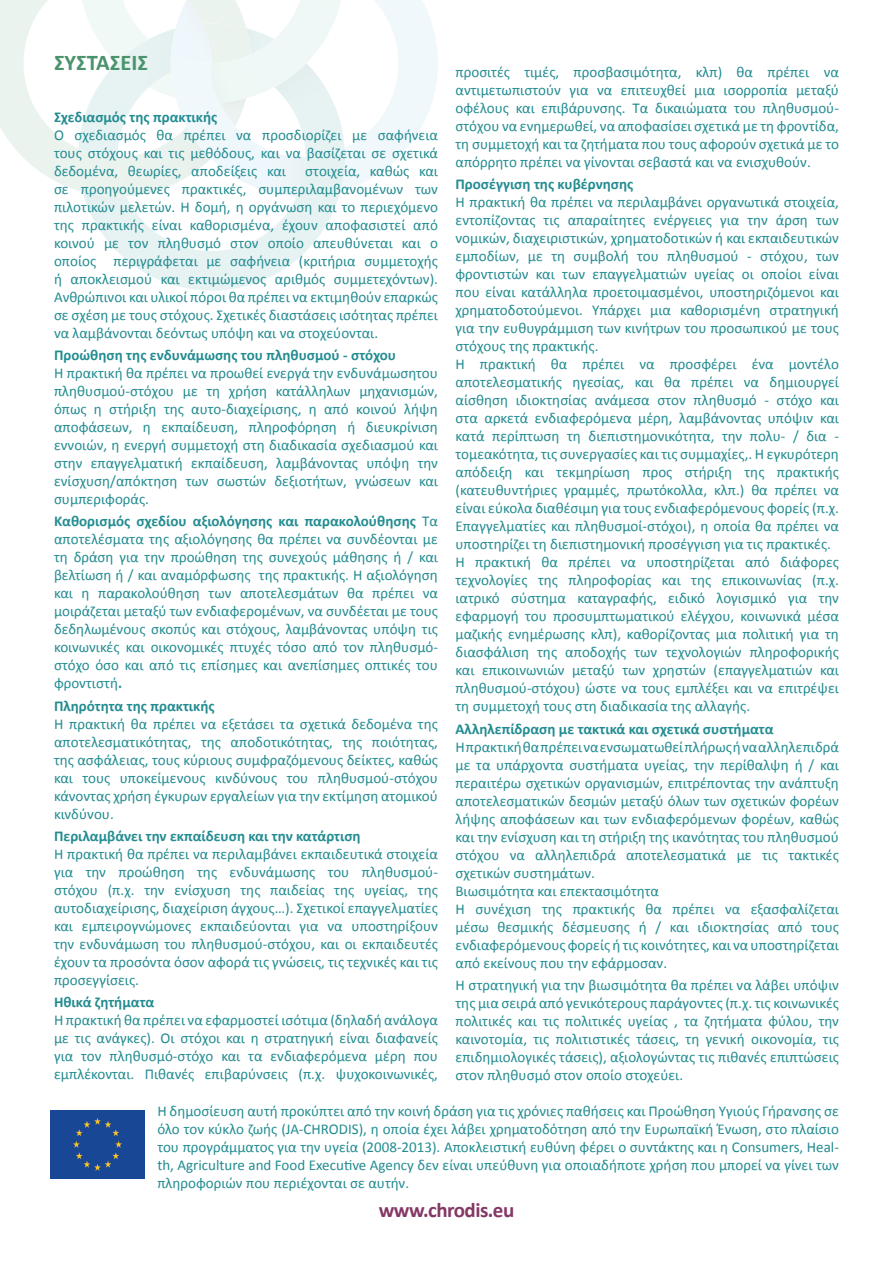
<style>
.page{position:relative;width:893px;height:1263px;background:#fff}
.page>*{position:absolute;margin:0;border:0;box-sizing:border-box;transform-origin:0 0}
.t1{font:700 22.5px "Calibri";color:#4b936c}
.t2{font:700 21px "Calibri";letter-spacing:-.025em;color:#843865}
.t3{font:15px/18px "Calibri";color:#238c91;text-align:justify}
.t4{font:700 15px "Calibri";color:#238c91}
.s1{font-weight:700}
</style>
<div class="page">
<svg style="left:0;top:0;width:438px;height:291px"></svg>
<div style="left:51px;top:1110px;width:93px;height:68px;background:#184895"></div>
<p class="t1" style="left:54px;top:48px;width:95px">ΣΥΣΤΑΣΕΙΣ</p>
<p class="t3" style="left:455px;top:63px;width:385px">προσιτές τιμές, προσβασιμότητα, κλπ) θα πρέπει να αντιμετωπιστούν για να επιτευχθεί μια ισορροπία μεταξύ οφέλους και επιβάρυνσης. Τα δικαιώματα του πληθυσμού&shy;στόχου να ενημερωθεί, να αποφασίσει σχετικά με τη φροντίδα, τη συμμετοχή και τα ζητήματα που τους αφορούν σχετικά με το απόρρητο πρέπει να γίνονται σεβαστά και να ενισχυθούν.</p>
<p class="t4" style="left:455px;top:175px;width:179px">Προσέγγιση της κυβέρνησης</p>
<p class="t3" style="left:455px;top:193px;width:385px">Η πρακτική θα πρέπει να περιλαμβάνει οργανωτικά στοιχεία, εντοπίζοντας τις απαραίτητες ενέργειες για την άρση των νομικών, διαχειριστικών, χρηματοδοτικών ή και εκπαιδευτικών εμποδίων, με τη συμβολή του πληθυσμού - στόχου, των φροντιστών και των επαγγελματιών υγείας οι οποίοι είναι που είναι κατάλληλα προετοιμασμένοι, υποστηριζόμενοι και χρηματοδοτούμενοι. Υπάρχει μια καθορισμένη στρατηγική για την ευθυγράμμιση των κινήτρων του προσωπικού με τους στόχους της πρακτικής.</p>
<p class="t3" style="left:455px;top:355px;width:385px">Η πρακτική θα πρέπει να προσφέρει ένα μοντέλο αποτελεσματικής ηγεσίας, και θα πρέπει να δημιουργεί αίσθηση ιδιοκτησίας ανάμεσα στον πληθυσμό - στόχο και στα αρκετά ενδιαφερόμενα μέρη, λαμβάνοντας υπόψιν και κατά περίπτωση τη διεπιστημονικότητα, την πολυ- / δια - τομεακότητα, τις συνεργασίες και τις συμμαχίες,. Η εγκυρότερη απόδειξη και τεκμηρίωση προς στήριξη της πρακτικής (κατευθυντήριες γραμμές, πρωτόκολλα, κλπ.) θα πρέπει να είναι εύκολα διαθέσιμη για τους ενδιαφερόμενους φορείς (π.χ.<br>Επαγγελματίες και πληθυσμοί-στόχοι), η οποία θα πρέπει να υποστηρίζει τη διεπιστημονική προσέγγιση για τις πρακτικές.</p>
<p class="t3" style="left:455px;top:553px;width:385px">Η πρακτική θα πρέπει να υποστηρίζεται από διάφορες τεχνολογίες της πληροφορίας και της επικοινωνίας (π.χ. ιατρικό σύστημα καταγραφής, ειδικό λογισμικό για την εφαρμογή του προσυμπτωματικού ελέγχου, κοινωνικά μέσα μαζικής ενημέρωσης κλπ), καθορίζοντας μια πολιτική για τη διασφάλιση της αποδοχής των τεχνολογιών πληροφορικής και επικοινωνιών μεταξύ των χρηστών (επαγγελματιών και πληθυσμού-στόχου) ώστε να τους εμπλέξει και να επιτρέψει τη συμμετοχή τους στη διαδικασία της αλλαγής.</p>
<p class="t4" style="left:455px;top:719px;width:320px">Αλληλεπίδραση με τακτικά και σχετικά συστήματα</p>
<p class="t3" style="left:455px;top:738px;width:385px">Η πρακτική θα πρέπει να ενσωματωθεί πλήρως ή να αλληλεπιδρά με τα υπάρχοντα συστήματα υγείας, την περίθαλψη ή / και περαιτέρω σχετικών οργανισμών, επιτρέποντας την ανάπτυξη αποτελεσματικών δεσμών μεταξύ όλων των σχετικών φορέων λήψης αποφάσεων και των ενδιαφερόμενων φορέων, καθώς και την ενίσχυση και τη στήριξη της ικανότητας του πληθυσμού στόχου να αλληλεπιδρά αποτελεσματικά με τις τακτικές σχετικών συστημάτων.</p>
<p class="t3" style="left:455px;top:882px;width:205px">Βιωσιμότητα και επεκτασιμότητα</p>
<p class="t3" style="left:455px;top:900px;width:385px">Η συνέχιση της πρακτικής θα πρέπει να εξασφαλίζεται μέσω θεσμικής δέσμευσης ή / και ιδιοκτησίας από τους ενδιαφερόμενους φορείς ή τις κοινότητες, και να υποστηρίζεται από εκείνους που την εφάρμοσαν.</p>
<p class="t3" style="left:455px;top:976px;width:385px">Η στρατηγική για την βιωσιμότητα θα πρέπει να λάβει υπόψιν της μια σειρά από γενικότερους παράγοντες (π.χ. τις κοινωνικές πολιτικές και τις πολιτικές υγείας , τα ζητήματα φύλου, την καινοτομία, τις πολιτιστικές τάσεις, τη γενική οικονομία, τις επιδημιολογικές τάσεις), αξιολογώντας τις πιθανές επιπτώσεις στον πληθυσμό στον οποίο στοχεύει.</p>
<p class="t3" style="left:157px;top:1102px;width:683px">Η δημοσίευση αυτή προκύπτει από την κοινή δράση για τις χρόνιες παθήσεις και Προώθηση Υγιούς Γήρανσης σε όλο τον κύκλο ζωής (JA-CHRODIS), η οποία έχει λάβει χρηματοδότηση από την Ευρωπαϊκή Ένωση, στο πλαίσιο του προγράμματος για την υγεία (2008-2013). Αποκλειστική ευθύνη φέρει ο συντάκτης και η Consumers, Heal&shy;th, Agriculture and Food Executive Agency δεν είναι υπεύθυνη για οποιαδήποτε χρήση που μπορεί να γίνει των πληροφοριών που περιέχονται σε αυτήν.</p>
<p class="t4" style="left:54px;top:107px;width:165px">Σχεδιασμός της πρακτικής</p>
<p class="t3" style="left:54px;top:126px;width:385px">Ο σχεδιασμός θα πρέπει να προσδιορίζει με σαφήνεια τους στόχους και τις μεθόδους, και να βασίζεται σε σχετικά δεδομένα, θεωρίες, αποδείξεις και</p>
<p class="t3" style="left:54px;top:162px;width:385px;text-indent:251px">στοιχεία, καθώς και σε προηγούμενες πρακτικές, συμπεριλαμβανομένων των πιλοτικών μελετών. Η δομή, η οργάνωση και το περιεχόμενο της πρακτικής είναι καθορισμένα, έχουν αποφασιστεί από κοινού με τον πληθυσμό στον οποίο απευθύνεται και ο οποίος περιγράφεται με σαφήνεια (κριτήρια συμμετοχής ή αποκλεισμού και εκτιμώμενος αριθμός συμμετεχόντων).<br>Ανθρώπινοι και υλικοί πόροι θα πρέπει να εκτιμηθούν επαρκώς σε σχέση με τους στόχους. Σχετικές διαστάσεις ισότητας πρέπει να λαμβάνονται δεόντως υπόψη και να στοχεύονται.</p>
<p class="t4" style="left:54px;top:345px;width:344px">Προώθηση της ενδυνάμωσης του πληθυσμού - στόχου</p>
<p class="t3" style="left:54px;top:364px;width:385px">Η πρακτική θα πρέπει να προωθεί ενεργά την ενδυνάμωσητου πληθυσμού-στόχου με τη χρήση κατάλληλων μηχανισμών, όπως η στήριξη της αυτο-διαχείρισης, η από κοινού λήψη αποφάσεων, η εκπαίδευση, πληροφόρηση ή διευκρίνιση εννοιών, η ενεργή συμμετοχή στη διαδικασία σχεδιασμού και στην επαγγελματική εκπαίδευση, λαμβάνοντας υπόψη την ενίσχυση/απόκτηση των σωστών δεξιοτήτων, γνώσεων και συμπεριφοράς.</p>
<p class="t3" style="left:54px;top:512px;width:385px"><span class="s1">Καθορισμός σχεδίου αξιολόγησης και παρακολούθησης</span> Τα αποτελέσματα της αξιολόγησης θα πρέπει να συνδέονται με τη δράση για την προώθηση της συνεχούς μάθησης ή / και βελτίωση ή / και αναμόρφωσης της πρακτικής. Η αξιολόγηση και η παρακολούθηση των αποτελεσμάτων θα πρέπει να μοιράζεται μεταξύ των ενδιαφερομένων, να συνδέεται με τους δεδηλωμένους σκοπύς και στόχους, λαμβάνοντας υπόψη τις κοινωνικές και οικονομικές πτυχές τόσο από τον πληθυσμό&shy;στόχο όσο και από τις επίσημες και ανεπίσημες οπτικές του φροντιστή<span class="s1">.</span></p>
<p class="t4" style="left:54px;top:696px;width:162px">Πληρότητα της πρακτικής</p>
<p class="t3" style="left:54px;top:715px;width:385px">Η πρακτική θα πρέπει να εξετάσει τα σχετικά δεδομένα της αποτελεσματικότητας, της αποδοτικότητας, της ποιότητας, της ασφάλειας, τους κύριους συμφραζόμενους δείκτες, καθώς και τους υποκείμενους κινδύνους του πληθυσμού-στόχου κάνοντας χρήση έγκυρων εργαλείων για την εκτίμηση ατομικού κινδύνου.</p>
<p class="t4" style="left:54px;top:826px;width:308px">Περιλαμβάνει την εκπαίδευση και την κατάρτιση</p>
<p class="t3" style="left:54px;top:845px;width:385px">Η πρακτική θα πρέπει να περιλαμβάνει εκπαιδευτικά στοιχεία για την προώθηση της ενδυνάμωσης του πληθυσμού&shy;στόχου (π.χ. την ενίσχυση της παιδείας της υγείας, της αυτοδιαχείρισης, διαχείριση άγχους…). Σχετικοί επαγγελματίες και εμπειρογνώμονες εκπαιδεύονται για να υποστηρίξουν την ενδυνάμωση του πληθυσμού-στόχου, και οι εκπαιδευτές έχουν τα προσόντα όσον αφορά τις γνώσεις, τις τεχνικές και τις προσεγγίσεις.</p>
<p class="t4" style="left:54px;top:992px;width:102px">Ηθικά ζητήματα</p>
<p class="t3" style="left:54px;top:1011px;width:385px">Η πρακτική θα πρέπει να εφαρμοστεί ισότιμα (δηλαδή ανάλογα με τις ανάγκες). Οι στόχοι και η στρατηγική είναι διαφανείς για τον πληθυσμό-στόχο και τα ενδιαφερόμενα μέρη που εμπλέκονται. Πιθανές επιβαρύνσεις (π.χ. ψυχοκοινωνικές,</p>
<p class="t2" style="left:379px;top:1197px;width:137px">www.chrodis.eu</p>
</div>
